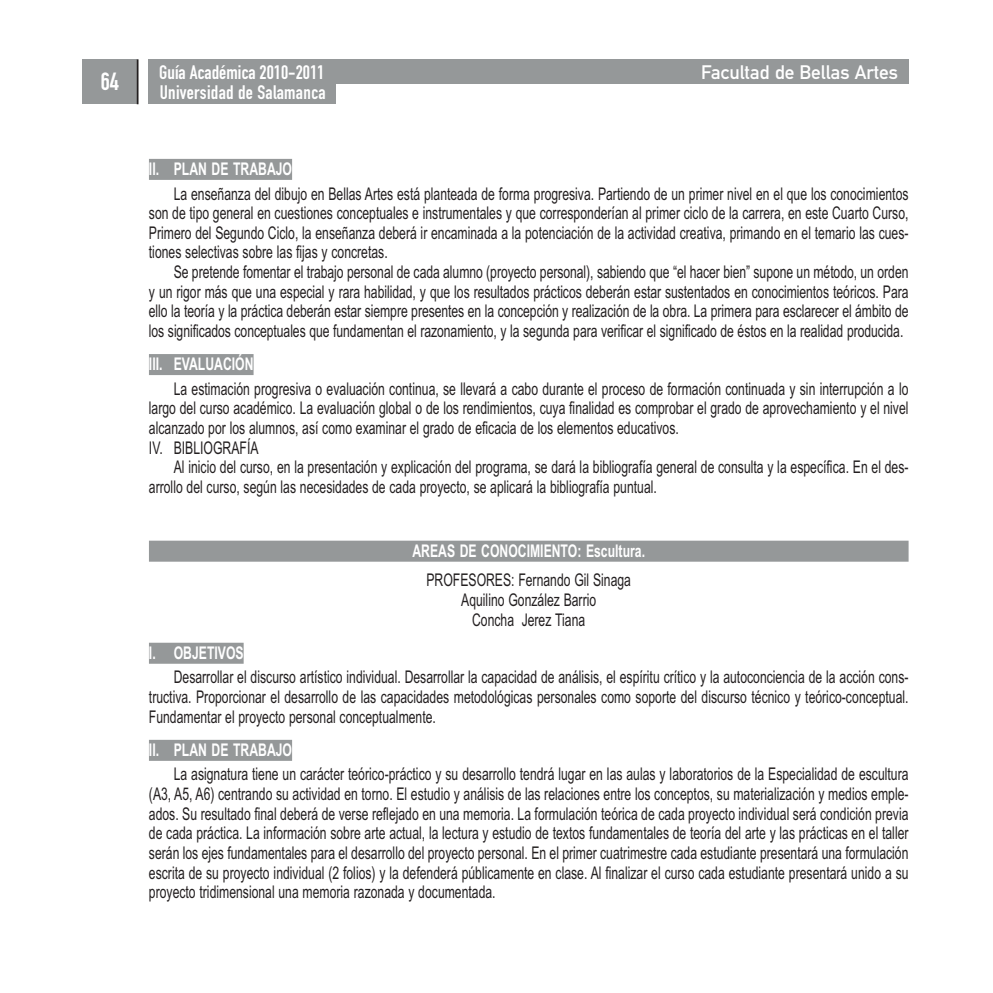
<style>
.page{position:relative;width:993px;height:993px;background:#fff}
.page>*{position:absolute;margin:0;border:0;box-sizing:border-box;transform-origin:0 0}
.t1{font:24.5px "DIN Engschrift Alternate";color:#fff}
.t2{font:19.25px "DIN Engschrift Alternate";letter-spacing:.01em;color:#fff}
.t3{font:19.25px "DIN Mittelschrift";color:#fff}
.t4{font:17.5px/19.6px "Arial Narrow";color:#231f20;text-align:justify;scale:.85 1}
.t5{font:700 17.5px "Arial Narrow";color:#fff;scale:.85 1}
</style>
<div class="page">
<div style="left:149px;top:159px;width:143px;height:21px;background:#959899"></div>
<div style="left:149px;top:354px;width:104px;height:21px;background:#959899"></div>
<div style="left:149px;top:540px;width:759px;height:21px;background:#959899"></div>
<div style="left:149px;top:642px;width:94px;height:21px;background:#959899"></div>
<div style="left:149px;top:739px;width:143px;height:21px;background:#959899"></div>
<div style="left:83px;top:59px;width:54px;height:45px;background:#959899"></div>
<hr style="left:137px;top:59px;width:1px;height:45px;background:#231f20">
<div style="left:148px;top:59px;width:760px;height:25px;background:#959899"></div>
<div style="left:148px;top:83px;width:187px;height:21px;background:#959899"></div>
<h1 class="t1" style="left:101px;top:73px;width:20px">64</h1>
<p class="t2" style="left:159px;top:66px;width:166px">Guía Académica 2010-2011</p>
<p class="t3" style="left:701px;top:66px;width:198px">Facultad de Bellas Artes</p>
<p class="t2" style="left:160px;top:85px;width:167px">Universidad de Salamanca</p>
<p class="t5" style="left:149px;top:162px;width:170px">II. PLAN DE TRABAJO</p>
<p class="t4" style="left:149px;top:185px;width:894px;text-indent:25px">La enseñanza del dibujo en Bellas Artes está planteada de forma progresiva. Partiendo de un primer nivel en el que los conocimientos son de tipo general en cuestiones conceptuales e instrumentales y que corresponderían al primer ciclo de la carrera, en este Cuarto Curso, Primero del Segundo Ciclo, la enseñanza deberá ir encaminada a la potenciación de la actividad creativa, primando en el temario las cues&shy;tiones selectivas sobre las fijas y concretas.</p>
<p class="t4" style="left:149px;top:264px;width:894px;text-indent:25px">Se pretende fomentar el trabajo personal de cada alumno (proyecto personal), sabiendo que “el hacer bien” supone un método, un orden y un rigor más que una especial y rara habilidad, y que los resultados prácticos deberán estar sustentados en conocimientos teóricos. Para ello la teoría y la práctica deberán estar siempre presentes en la concepción y realización de la obra. La primera para esclarecer el ámbito de los significados conceptuales que fundamentan el razonamiento, y la segunda para verificar el significado de éstos en la realidad producida.</p>
<p class="t5" style="left:149px;top:357px;width:124px">III. EVALUACIÓN</p>
<p class="t4" style="left:149px;top:380px;width:894px;text-align:left;text-indent:25px">La estimación progresiva o evaluación continua, se llevará a cabo durante el proceso de formación continuada y sin interrupción a lo largo del curso académico. La evaluación global o de los rendimientos, cuya finalidad es comprobar el grado de aprovechamiento y el nivel alcanzado por los alumnos, así como examinar el grado de eficacia de los elementos educativos.<br>IV. BIBLIOGRAFÍA</p>
<p class="t4" style="left:149px;top:459px;width:894px;text-indent:25px">Al inicio del curso, en la presentación y explicación del programa, se dará la bibliografía general de consulta y la específica. En el des&shy;arrollo del curso, según las necesidades de cada proyecto, se aplicará la bibliografía puntual.</p>
<p class="t5" style="left:412px;top:544px;width:275px">AREAS DE CONOCIMIENTO: Escultura.</p>
<p class="t4" style="left:426px;top:572px;width:242px;text-align:center">PROFESORES: Fernando Gil Sinaga<br>Aquilino González Barrio<br>Concha Jerez Tiana</p>
<p class="t5" style="left:149px;top:646px;width:113px">I. OBJETIVOS</p>
<p class="t4" style="left:149px;top:669px;width:894px;text-indent:25px">Desarrollar el discurso artístico individual. Desarrollar la capacidad de análisis, el espíritu crítico y la autoconciencia de la acción cons&shy;tructiva. Proporcionar el desarrollo de las capacidades metodológicas personales como soporte del discurso técnico y teórico-conceptual.<br>Fundamentar el proyecto personal conceptualmente.</p>
<p class="t5" style="left:149px;top:743px;width:170px">II. PLAN DE TRABAJO</p>
<p class="t4" style="left:149px;top:766px;width:894px;text-indent:25px">La asignatura tiene un carácter teórico-práctico y su desarrollo tendrá lugar en las aulas y laboratorios de la Especialidad de escultura (A3, A5, A6) centrando su actividad en torno. El estudio y análisis de las relaciones entre los conceptos, su materialización y medios emple&shy;ados. Su resultado final deberá de verse reflejado en una memoria. La formulación teórica de cada proyecto individual será condición previa de cada práctica. La información sobre arte actual, la lectura y estudio de textos fundamentales de teoría del arte y las prácticas en el taller serán los ejes fundamentales para el desarrollo del proyecto personal. En el primer cuatrimestre cada estudiante presentará una formulación escrita de su proyecto individual (2 folios) y la defenderá públicamente en clase. Al finalizar el curso cada estudiante presentará unido a su proyecto tridimensional una memoria razonada y documentada.</p>
</div>
